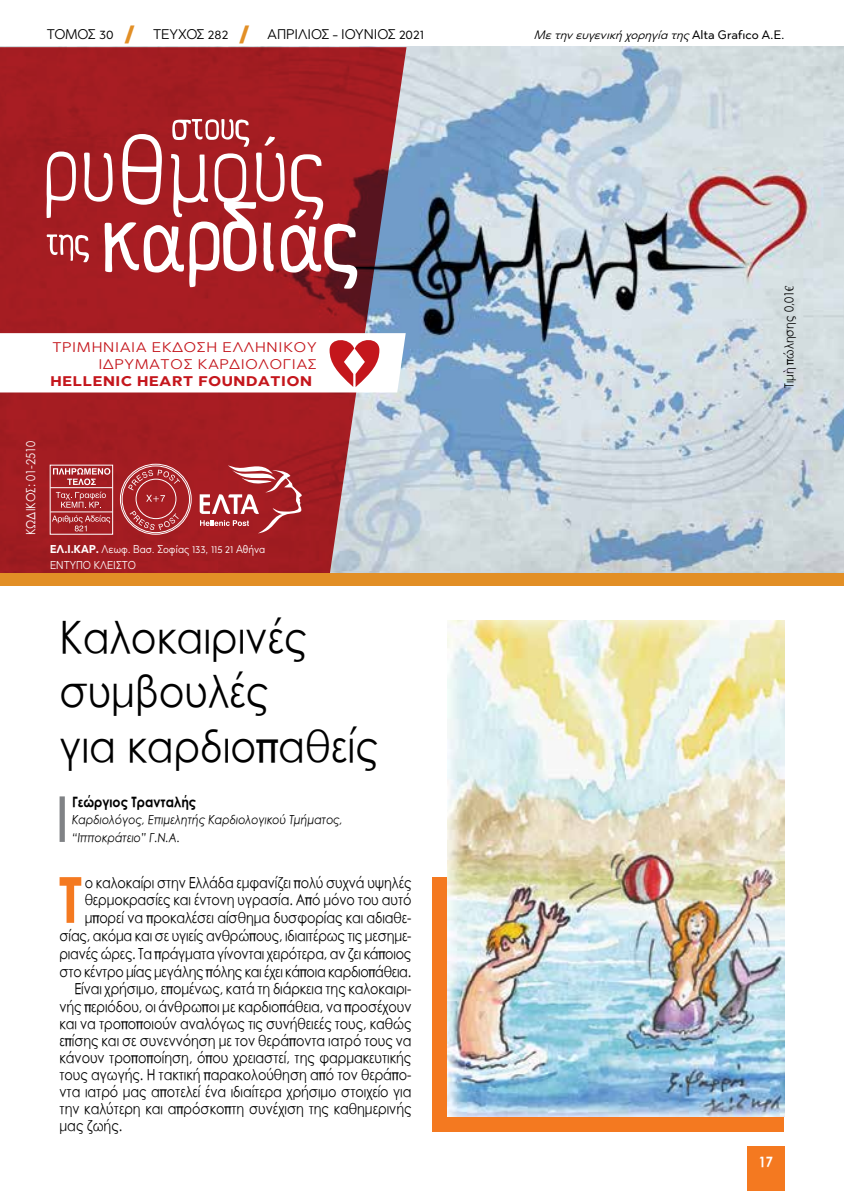
<style>
.page{position:relative;width:844px;height:1191px;background:#fff}
.page>*{position:absolute;margin:0;border:0;box-sizing:border-box;transform-origin:0 0}
.t1{font:63.52px "SK Century Gothic Pol Uni W Bold";color:#f47920;scale:.86 1}
.t2{font:43.75px/54.2px "SK Century Gothic Pol Uni W";color:#000;scale:.9 1}
.t3{font:14.88px "SK Century Gothic Pol Uni W";letter-spacing:-.005em;color:#000;scale:.86 1}
.t4{font:14px/16.8px "Abrade";letter-spacing:.05em;color:#c4161c;text-align:right;scale:1.11 1}
.t5{font:14px "Abrade";color:#000}
.t6{font:700 14px "Abrade";letter-spacing:.045em;color:#c4161c;scale:1.11 1}
.t7{font:14px "SK Century Gothic Pol Uni W Bold";color:#000;scale:.9 1}
.t8{font:14px "SK Century Gothic Pol Uni W Bold";color:#fff;scale:.9 1}
.t9{font:12.25px/17.5px "SK Century Gothic Pol Uni W Italic";color:#000;scale:.9 1}
.t10{font:italic 12.25px "Abrade";color:#000}
.t11{font:12.25px "SK Century Gothic Pol Uni W";color:#000;scale:.9 1}
.t12{font:12.25px "SK Century Gothic Pol Uni W";color:#fff;scale:.9 1}
.t13{font:11.38px/15.8px "Abrade";color:#fff;scale:.91 1}
.s1{font-weight:900;font-size:22.75px;color:#e28f26}
.s2{font-weight:700}
.s3{font-weight:500;font-style:normal}
</style>
<div class="page">
<div style="left:747px;top:1146px;width:37px;height:45px;background:#f47920"></div>
<img style="left:406px;top:47px;width:437px;height:526px">
<svg style="left:0;top:47px;width:406px;height:526px;background:#a3343b"></svg>
<svg style="left:200px;top:464px;width:103px;height:69px;background:#b5474c"></svg>
<svg style="left:120px;top:464px;width:72px;height:71px;background:#b23f43"></svg>
<svg style="left:53px;top:468px;width:57px;height:17px"></svg>
<svg style="left:56px;top:491px;width:50px;height:17px"></svg>
<svg style="left:52px;top:515px;width:58px;height:16px"></svg>
<hr style="left:50px;top:487px;width:63px;height:1px;background:#fff">
<hr style="left:50px;top:511px;width:63px;height:1px;background:#fff">
<svg style="left:0;top:333px;width:405px;height:59px"></svg>
<div style="left:0;top:573px;width:843px;height:13px;background:#e28f26"></div>
<svg style="left:47px;top:119px;width:310px;height:170px"></svg>
<div style="left:432px;top:876px;width:352px;height:255px;background:#f47920"></div>
<img style="left:447px;top:620px;width:337px;height:496px">
<div style="left:60px;top:796px;width:5px;height:46px;background:#808285"></div>
<p class="t5" style="left:47px;top:25px;width:378px">ΤΟΜΟΣ 30 <span class="s1">/</span> ΤEYXOΣ 282 <span class="s1">/</span> ΑΠΡΙΛΙΟΣ - ΙΟΥΝΙΟΣ 2021</p>
<p class="t4" style="left:52px;top:339px;width:239px">TΡΙΜΗΝΙΑΙΑ ΕΚ∆ΟΣΗ ΕΛΛΗΝΙΚΟΥ<br>Ι∆ΡΥΜΑΤΟΣ ΚΑΡ∆ΙΟΛΟΓΙΑΣ</p>
<p class="t6" style="left:51px;top:371px;width:237px">HELLENIC HEART FOUNDATION</p>
<p class="t12" style="left:24px;top:535px;width:106px;rotate:-90deg">ΚΩΔΙΚΟΣ: 01-2510</p>
<p class="t13" style="left:50px;top:541px;width:238px"><span class="s2">EΛ.Ι.ΚΑΡ.</span> Λεωφ. Βασ. Σοφίας 133, 115 21 Αθήνα<br>ΕΝΤΥΠΟ ΚΛΕΙΣΤΟ</p>
<h2 class="t2" style="left:60px;top:611px;width:355px">Καλοκαιρινές συμβουλές<br>για καρδιοπαθείς</h2>
<p class="t7" style="left:72px;top:791px;width:139px">Γεώργιος Τρανταλής</p>
<p class="t9" style="left:72px;top:811px;width:302px">Καρδιολόγος, Επιμελητής Καρδιολογικού Τμήματος, “Ιπποκράτειο” Γ.Ν.Α.</p>
<h1 class="t1" style="left:59px;top:851px;width:28px">Τ</h1>
<p class="t3" style="left:85px;top:874px;width:381px">ο καλοκαίρι στην Ελλάδα εμφανίζει πολύ συχνά υψηλές</p>
<p class="t3" style="left:85px;top:891px;width:381px">θερμοκρασίες και έντονη υγρασία. Από μόνο του αυτό</p>
<p class="t3" style="left:85px;top:909px;width:381px">μπορεί να προκαλέσει αίσθημα δυσφορίας και αδιαθε-</p>
<p class="t3" style="left:60px;top:927px;width:410px">σίας, ακόμα και σε υγιείς ανθρώπους, ιδιαιτέρως τις μεσημε-</p>
<p class="t3" style="left:60px;top:945px;width:410px">ριανές ώρες. Τα πράγματα γίνονται χειρότερα, αν ζει κάποιος</p>
<p class="t3" style="left:60px;top:963px;width:410px">στο κέντρο μίας μεγάλης πόλης και έχει κάποια καρδιοπάθεια.</p>
<p class="t3" style="left:74px;top:980px;width:393px">Είναι χρήσιμο, επομένως, κατά τη διάρκεια της καλοκαιρι-</p>
<p class="t3" style="left:60px;top:997px;width:410px">νής περιόδου, οι άνθρωποι με καρδιοπάθεια, να προσέχουν</p>
<p class="t3" style="left:60px;top:1015px;width:410px">και να τροποποιούν αναλόγως τις συνήθειεές τους, καθώς</p>
<p class="t3" style="left:60px;top:1032px;width:410px">επίσης και σε συνεννόηση με τον θεράποντα ιατρό τους να</p>
<p class="t3" style="left:60px;top:1049px;width:410px">κάνουν τροποποίηση, όπου χρειαστεί, της φαρμακευτικής</p>
<p class="t3" style="left:60px;top:1066px;width:410px">τους αγωγής. Η τακτική παρακολούθηση από τον θεράπο-</p>
<p class="t3" style="left:60px;top:1083px;width:410px">ντα ιατρό μας αποτελεί ένα ιδιαίτερα χρήσιμο στοιχείο για</p>
<p class="t3" style="left:60px;top:1100px;width:410px">την καλύτερη και απρόσκοπτη συνέχιση της καθημερινής</p>
<p class="t3" style="left:60px;top:1117px;width:74px">μας ζωής.</p>
<p class="t10" style="left:533px;top:26px;width:252px">Μετηνευγενικήχορηγίατης<span class="s3">A l t a G r a fi c o A . E .</span></p>
<p class="t11" style="left:782px;top:388px;width:115px;rotate:-90deg">Τιμὴ πώλησης 0,01€</p>
<p class="t8" style="left:758px;top:1151px;width:17px">17</p>
</div>
